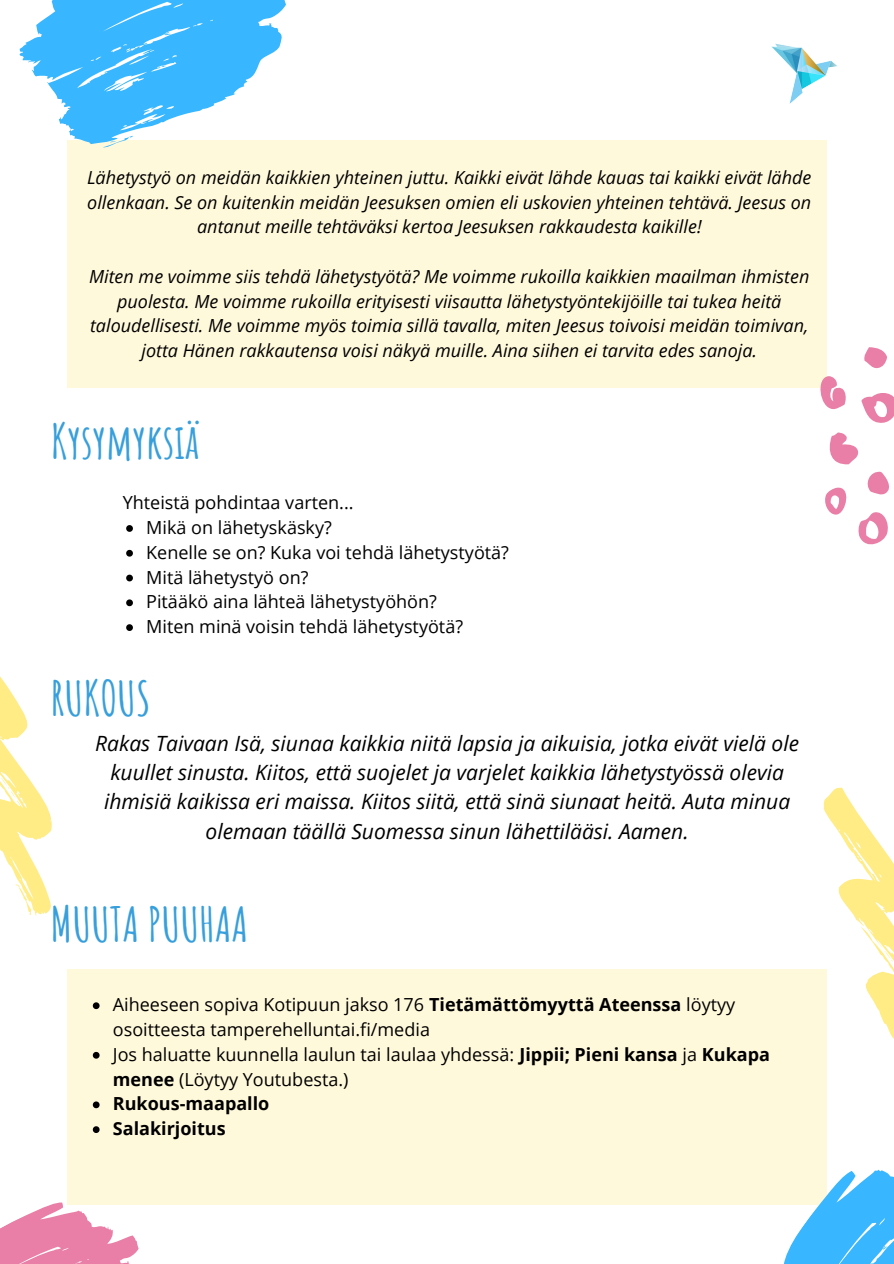
<style>
.page{position:relative;width:894px;height:1264px;background:#fff}
.page>*{position:absolute;margin:0;border:0;box-sizing:border-box;transform-origin:0 0}
.t1{font:700 47.25px "Amatic SC";color:#379fdb}
.t2{font:italic 21px/29.2px "Open Sans";color:#000;text-align:center}
.t3{font:italic 18px/24.8px "Open Sans";color:#000;text-align:center}
.t4{font:18px/24.8px "Open Sans";color:#000}
.s1{font-weight:700}
</style>
<div class="page">
<div style="left:68px;top:140px;width:758px;height:248px;background:#fff9dc"></div>
<svg style="left:0;top:676px;width:52px;height:240px"></svg>
<svg style="left:19px;top:0;width:267px;height:174px;fill:#38b6ff"></svg>
<svg style="left:103px;top:134px;width:31px;height:19px"></svg>
<svg style="left:864px;top:347px;width:22px;height:22px"></svg>
<svg style="left:820px;top:376px;width:26px;height:33px"></svg>
<svg style="left:861px;top:393px;width:32px;height:30px"></svg>
<svg style="left:825px;top:432px;width:64px;height:112px"></svg>
<div style="left:68px;top:969px;width:758px;height:235px;background:#fff9dc"></div>
<svg style="left:0;top:1174px;width:149px;height:89px"></svg>
<svg style="left:823px;top:787px;width:71px;height:291px"></svg>
<svg style="left:774px;top:1115px;width:119px;height:148px"></svg>
<svg style="left:126px;top:525px;width:7px;height:7px"></svg>
<svg style="left:126px;top:550px;width:7px;height:6px"></svg>
<svg style="left:126px;top:574px;width:7px;height:7px"></svg>
<svg style="left:126px;top:599px;width:7px;height:7px"></svg>
<svg style="left:126px;top:624px;width:7px;height:7px"></svg>
<svg style="left:93px;top:1002px;width:6px;height:7px"></svg>
<svg style="left:93px;top:1051px;width:6px;height:7px"></svg>
<svg style="left:93px;top:1101px;width:6px;height:7px"></svg>
<svg style="left:93px;top:1126px;width:6px;height:6px"></svg>
<img style="left:771px;top:43px;width:66px;height:61px">
<p class="t3" style="left:87px;top:164px;width:725px">Lähetystyö on meidän kaikkien yhteinen juttu. Kaikki eivät lähde kauas tai kaikki eivät lähde ollenkaan. Se on kuitenkin meidän Jeesuksen omien eli uskovien yhteinen tehtävä. Jeesus on antanut meille tehtäväksi kertoa Jeesuksen rakkaudesta kaikille!</p>
<p class="t3" style="left:89px;top:263px;width:721px">Miten me voimme siis tehdä lähetystyötä? Me voimme rukoilla kaikkien maailman ihmisten puolesta. Me voimme rukoilla erityisesti viisautta lähetystyöntekijöille tai tukea heitä taloudellisesti. Me voimme myös toimia sillä tavalla, miten Jeesus toivoisi meidän toimivan, jotta Hänen rakkautensa voisi näkyä muille. Aina siihen ei tarvita edes sanoja.</p>
<h1 class="t1" style="left:51px;top:411px;width:150px">Kysymyksiä</h1>
<p class="t4" style="left:123px;top:490px;width:232px">Yhteistä pohdintaa varten...</p>
<p class="t4" style="left:146px;top:514px;width:364px">Mikä on lähetyskäsky?<br>Kenelle se on? Kuka voi tehdä lähetystyötä?<br>Mitä lähetystyö on?<br>Pitääkö aina lähteä lähetystyöhön?<br>Miten minä voisin tehdä lähetystyötä?</p>
<h1 class="t1" style="left:51px;top:667px;width:101px">RUKOUS</h1>
<p class="t2" style="left:95px;top:728px;width:705px">Rakas Taivaan Isä, siunaa kaikkia niitä lapsia ja aikuisia, jotka eivät vielä ole kuullet sinusta. Kiitos, että suojelet ja varjelet kaikkia lähetystyössä olevia ihmisiä kaikissa eri maissa. Kiitos siitä, että sinä siunaat heitä. Auta minua olemaan täällä Suomessa sinun lähettilääsi. Aamen.</p>
<h1 class="t1" style="left:51px;top:894px;width:199px">MUUTA PUUHAA</h1>
<p class="t4" style="left:113px;top:991px;width:658px">Aiheeseen sopiva Kotipuun jakso 176 <span class="s1">Tietämättömyyttä Ateenssa</span> löytyy osoitteesta tamperehelluntai.fi/media<br>Jos haluatte kuunnella laulun tai laulaa yhdessä: <span class="s1">Jippii; Pieni kansa</span> ja <span class="s1">Kukapa menee</span> (Löytyy Youtubesta.)<br><span class="s1">Rukous-maapallo<br>Salakirjoitus</span></p>
</div>
